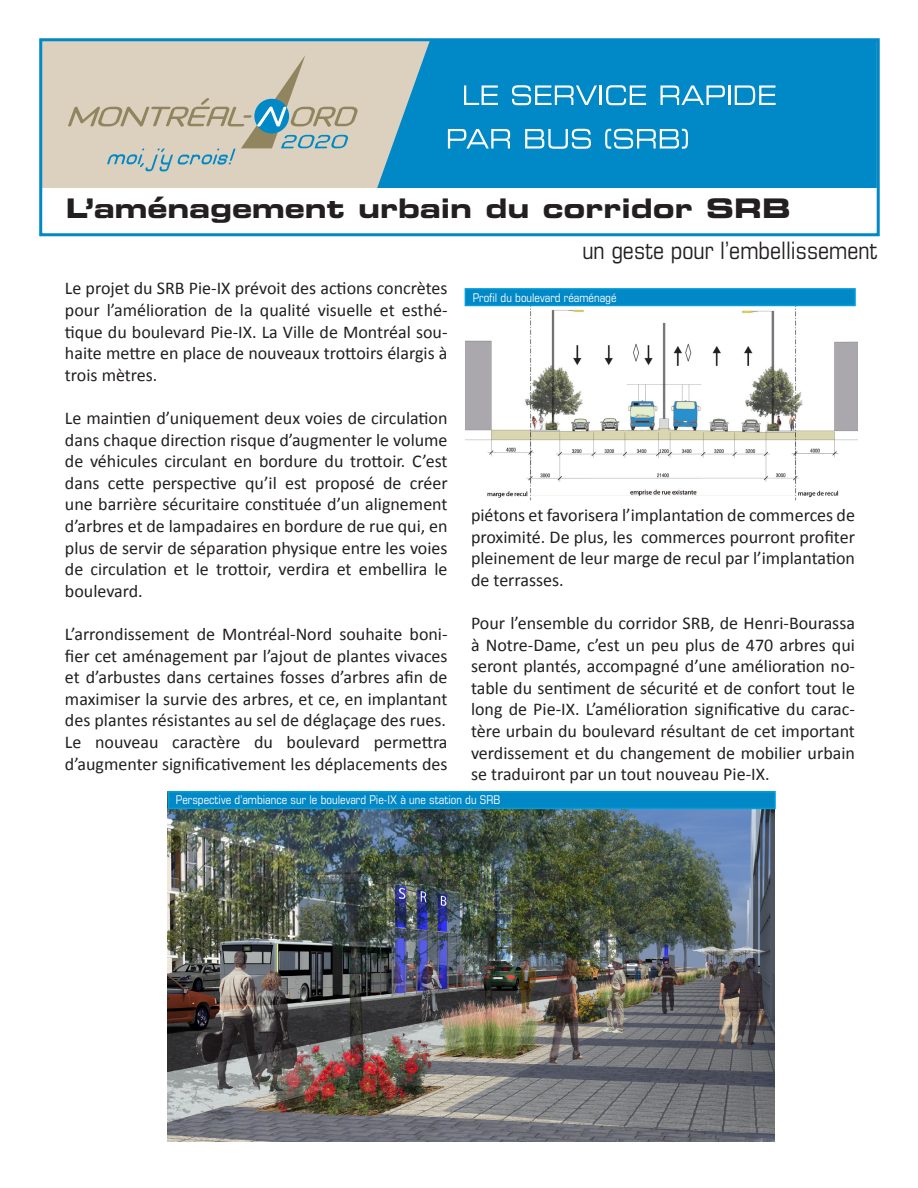
<style>
.page{position:relative;width:918px;height:1188px;background:#fff}
.page>*{position:absolute;margin:0;border:0;box-sizing:border-box;transform-origin:0 0}
.Titre{font:27px "Eurostile Bold Extended Two";color:#231f20}
.sous_titre{font:condensed 24px "Eurostile";color:#231f20}
.texte{font:18px/21.6px "Calibri";color:#231f20;text-align:justify}
.texte-2{font:condensed 12px "Eurostile";color:#fff}
</style>
<div class="page">
<img style="left:168px;top:809px;width:606px;height:333px">
<div style="left:169px;top:792px;width:606px;height:16px;background:#0088c7"></div>
<div style="left:168px;top:791px;width:608px;height:18px;border:2px solid #009fda"></div>
<img style="left:465px;top:306px;width:392px;height:195px">
<div style="left:465px;top:289px;width:390px;height:16px;background:#0088c7"></div>
<div style="left:465px;top:288px;width:391px;height:18px;border:2px solid #009fda"></div>
<div style="left:41px;top:40px;width:837px;height:148px;background:#dcd1be"></div>
<div style="left:377px;top:42px;width:499px;height:146px;background:#0088c7"></div>
<svg style="left:68px;top:56px;width:290px;height:115px"></svg>
<svg style="left:464px;top:85px;width:34px;height:20px"></svg>
<svg style="left:512px;top:85px;width:85px;height:20px;background:#4eacd8"></svg>
<hr style="left:600px;top:85px;width:2px;height:20px;background:#fff">
<svg style="left:606px;top:85px;width:40px;height:20px"></svg>
<svg style="left:660px;top:85px;width:65px;height:20px"></svg>
<hr style="left:728px;top:85px;width:2px;height:20px;background:#fff">
<svg style="left:735px;top:85px;width:41px;height:20px"></svg>
<svg style="left:448px;top:129px;width:62px;height:20px"></svg>
<svg style="left:525px;top:129px;width:66px;height:20px"></svg>
<svg style="left:605px;top:129px;width:83px;height:20px;background:#58b0da"></svg>
<div style="left:39px;top:38px;width:841px;height:198px;border:3px solid #0088c7"></div>
<p class="Titre" style="left:66px;top:189px;width:727px">L’aménagement urbain du corridor SRB</p>
<p class="sous_titre" style="left:583px;top:236px;width:297px">un geste pour l’embellissement</p>
<p class="texte" style="left:65px;top:277px;width:384px">Le projet du SRB Pie-IX prévoit des actions concrètes pour l’amélioration de la qualité visuelle et esthé&shy;tique du boulevard Pie-IX. La Ville de Montréal sou&shy;haite mettre en place de nouveaux trottoirs élargis à trois mètres.</p>
<p class="texte" style="left:65px;top:406px;width:384px">Le maintien d’uniquement deux voies de circulation dans chaque direction risque d’augmenter le volume de véhicules circulant en bordure du trottoir. C’est dans cette perspective qu’il est proposé de créer une barrière sécuritaire constituée d’un alignement d’arbres et de lampadaires en bordure de rue qui, en plus de servir de séparation physique entre les voies de circulation et le trottoir, verdira et embellira le boulevard.</p>
<p class="texte" style="left:65px;top:622px;width:384px">L’arrondissement de Montréal-Nord souhaite boni&shy;fier cet aménagement par l’ajout de plantes vivaces et d’arbustes dans certaines fosses d’arbres afin de maximiser la survie des arbres, et ce, en implantant des plantes résistantes au sel de déglaçage des rues.</p>
<p class="texte" style="left:65px;top:730px;width:384px">Le nouveau caractère du boulevard permettra d’augmenter significativement les déplacements des</p>
<p class="texte-2" style="left:473px;top:290px;width:145px">Profil du boulevard réaménagé</p>
<p class="texte" style="left:471px;top:503px;width:386px">piétons et favorisera l’implantation de commerces de proximité. De plus, les commerces pourront profiter pleinement de leur marge de recul par l’implantation de terrasses.</p>
<p class="texte" style="left:471px;top:611px;width:386px">Pour l’ensemble du corridor SRB, de Henri-Bourassa à Notre-Dame, c’est un peu plus de 470 arbres qui seront plantés, accompagné d’une amélioration no&shy;table du sentiment de sécurité et de confort tout le long de Pie-IX. L’amélioration significative du carac&shy;tère urbain du boulevard résultant de cet important verdissement et du changement de mobilier urbain se traduiront par un tout nouveau Pie-IX.</p>
<p class="texte-2" style="left:176px;top:793px;width:326px">Perspective d’ambiance sur le boulevard Pie-IX à une station du SRB</p>
</div>
